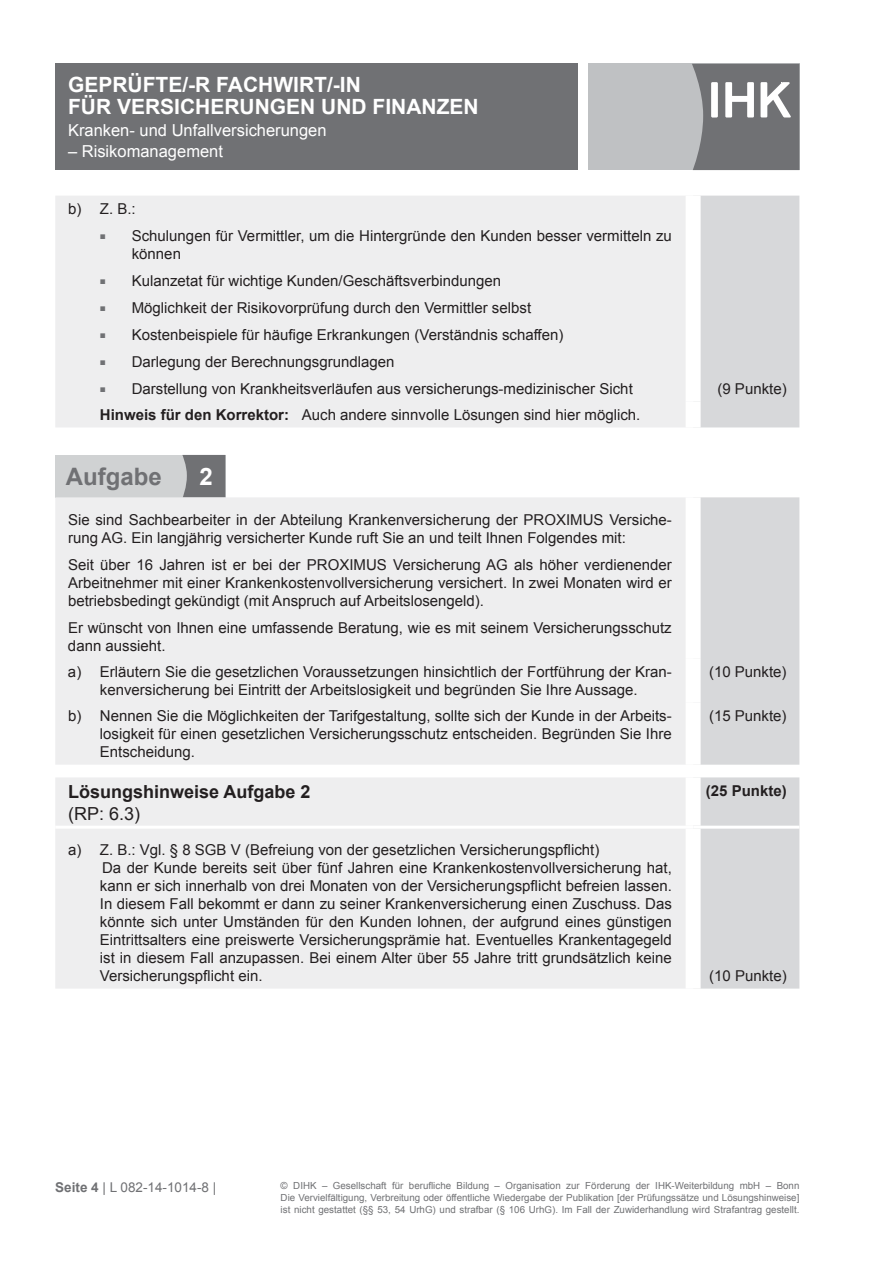
<style>
.page{position:relative;width:893px;height:1263px;background:#fff}
.page>*{position:absolute;margin:0;border:0;box-sizing:border-box;transform-origin:0 0}
.t1{font:700 24px "Arial";color:#707174}
.t2{font:700 24px "Arial";color:#fff}
.t3{font:700 21px/21.9px "Arial";color:#fff}
.t4{font:700 18px "Arial";color:#231f20}
.t5{font:18px "Arial";color:#231f20}
.t6{font:16.5px "Arial";color:#fff}
.t7{font:15px/18px "Arial";color:#231f20}
.t8{font:700 15px "Arial";color:#231f20}
.t9{font:13.5px "Arial";color:#707174}
.t10{font:9.75px/11.7px "Arial";color:#707174;text-align:justify}
.s1{font-size:10.05px;color:#707174}
.s2{font-weight:700}
</style>
<div class="page">
<div style="left:55px;top:64px;width:522px;height:106px;background:#707174"></div>
<div style="left:588px;top:64px;width:211px;height:106px;background:#bfc1c3"></div>
<svg style="left:692px;top:64px;width:107px;height:106px;background:#86878a"></svg>
<div style="left:55px;top:196px;width:631px;height:231px;background:#eeeeef"></div>
<div style="left:701px;top:196px;width:98px;height:231px;background:#d7d8da"></div>
<div style="left:55px;top:455px;width:170px;height:42px;background:#d0d2d3"></div>
<svg style="left:182px;top:455px;width:43px;height:42px;background:#77787b"></svg>
<div style="left:55px;top:497px;width:631px;height:268px;background:#eeeeef"></div>
<div style="left:701px;top:497px;width:98px;height:268px;background:#d7d8da"></div>
<div style="left:55px;top:778px;width:631px;height:210px;background:#eeeeef"></div>
<div style="left:701px;top:777px;width:98px;height:211px;background:#d7d8da"></div>
<hr style="left:55px;top:826px;width:638px;height:3px;background:#fff">
<hr style="left:693px;top:826px;width:106px;height:3px;background:#fff">
<h2 class="t3" style="left:68px;top:74px;width:204px">Geprüfte/-r Fachwi</h2>
<h2 class="t3" style="left:68px;top:74px;width:412px;text-indent:231px">rt/-in<br>für Versicherungen und Finanzen</h2>
<p class="t6" style="left:68px;top:119px;width:260px">Kranken- und Unfallversicherungen</p>
<p class="t6" style="left:68px;top:141px;width:156px">– Risikomanagement</p>
<p class="t7" style="left:68px;top:200px;width:69px">b) Z. B.:</p>
<p class="t7" style="left:132px;top:227px;width:542px;text-indent:-32px"><span class="s1">■</span> Schulungen für Vermittler, um die Hintergründe den Kunden besser vermitteln zu können</p>
<p class="t7" style="left:100px;top:272px;width:403px"><span class="s1">■</span> Kulanzetat für wichtige Kunden/Geschäftsverbindungen</p>
<p class="t7" style="left:100px;top:299px;width:433px"><span class="s1">■</span> Möglichkeit der Risikovorprüfung durch den Vermittler selbst</p>
<p class="t7" style="left:100px;top:326px;width:465px"><span class="s1">■</span> Kostenbeispiele für häufige Erkrankungen (Verständnis schaffen)</p>
<p class="t7" style="left:100px;top:353px;width:296px"><span class="s1">■</span> Darlegung der Berechnungsgrundlagen</p>
<p class="t7" style="left:100px;top:380px;width:534px"><span class="s1">■</span> Darstellung von Krankheitsverläufen aus versicherungs-medizinischer Sicht</p>
<p class="t7" style="left:717px;top:380px;width:71px">(9 Punkte)</p>
<p class="t7" style="left:100px;top:406px;width:542px"><span class="s2">Hinweis für den Korrektor:</span> Auch andere sinnvolle Lösungen sind hier möglich.</p>
<h1 class="t1" style="left:66px;top:460px;width:97px">aufgabe</h1>
<h1 class="t2" style="left:199px;top:460px;width:15px">2</h1>
<p class="t7" style="left:68px;top:511px;width:605px">Sie sind Sachbearbeiter in der Abteilung Krankenversicherung der PROXIMUS Versiche&shy;rung AG. Ein langjährig versicherter Kunde ruft Sie an und teilt Ihnen Folgendes mit:</p>
<p class="t7" style="left:68px;top:556px;width:605px;text-align:justify">Seit über 16 Jahren ist er bei der PROXIMUS Versicherung AG als höher verdienender Arbeitnehmer mit einer Krankenkostenvollversicherung versichert. In zwei Monaten wird er betriebsbedingt gekündigt (mit Anspruch auf Arbeitslosengeld).</p>
<p class="t7" style="left:68px;top:619px;width:605px">Er wünscht von Ihnen eine umfassende Beratung, wie es mit seinem Versicherungsschutz dann aussieht.</p>
<p class="t7" style="left:68px;top:663px;width:605px;text-align:center">a) Erläutern Sie die gesetzlichen Voraussetzungen hinsichtlich der Fortführung der Kran&shy;kenversicherung bei Eintritt der Arbeitslosigkeit und begründen Sie Ihre Aussage.</p>
<p class="t7" style="left:709px;top:663px;width:79px">(10 Punkte)</p>
<p class="t7" style="left:100px;top:707px;width:573px;text-align:justify;text-indent:-32px">b) Nennen Sie die Möglichkeiten der Tarifgestaltung, sollte sich der Kunde in der Arbeits&shy;losigkeit für einen gesetzlichen Versicherungsschutz entscheiden. Begründen Sie Ihre Entscheidung.</p>
<p class="t7" style="left:709px;top:707px;width:79px">(15 Punkte)</p>
<p class="t4" style="left:68px;top:780px;width:244px">Lösungshinweise Aufgabe 2</p>
<p class="t5" style="left:68px;top:801px;width:74px">(RP: 6.3)</p>
<p class="t8" style="left:706px;top:780px;width:82px">(25 Punkte)</p>
<p class="t7" style="left:100px;top:841px;width:573px;text-indent:-32px">a) Z. B.: Vgl. § 8 SGB V (Befreiung von der gesetzlichen Versicherungspflicht)<br>Da der Kunde bereits seit über fünf Jahren eine Krankenkostenvollversicherung hat, kann er sich innerhalb von drei Monaten von der Versicherungspflicht befreien lassen.<br>In diesem Fall bekommt er dann zu seiner Krankenversicherung einen Zuschuss. Das könnte sich unter Umständen für den Kunden lohnen, der aufgrund eines günstigen Eintrittsalters eine preiswerte Versicherungsprämie hat. Eventuelles Krankentagegeld ist in diesem Fall anzupassen. Bei einem Alter über 55 Jahre tritt grundsätzlich keine Versicherungspflicht ein.</p>
<p class="t7" style="left:709px;top:967px;width:79px">(10 Punkte)</p>
<p class="t9" style="left:55px;top:1178px;width:163px"><span class="s2">Seite 4</span> | L 082-14-1014-8 |</p>
<p class="t10" style="left:281px;top:1180px;width:520px">© DIHK – Gesellschaft für berufliche Bildung – Organisation zur Förderung der IHK-Weiterbildung mbH – Bonn Die Vervielfältigung, Verbreitung oder öffentliche Wiedergabe der Publikation [der Prüfungssätze und Lösungshinweise] ist nicht gestattet (§§ 53, 54 UrhG) und strafbar (§ 106 UrhG). Im Fall der Zuwiderhandlung wird Strafantrag gestellt.</p>
</div>
